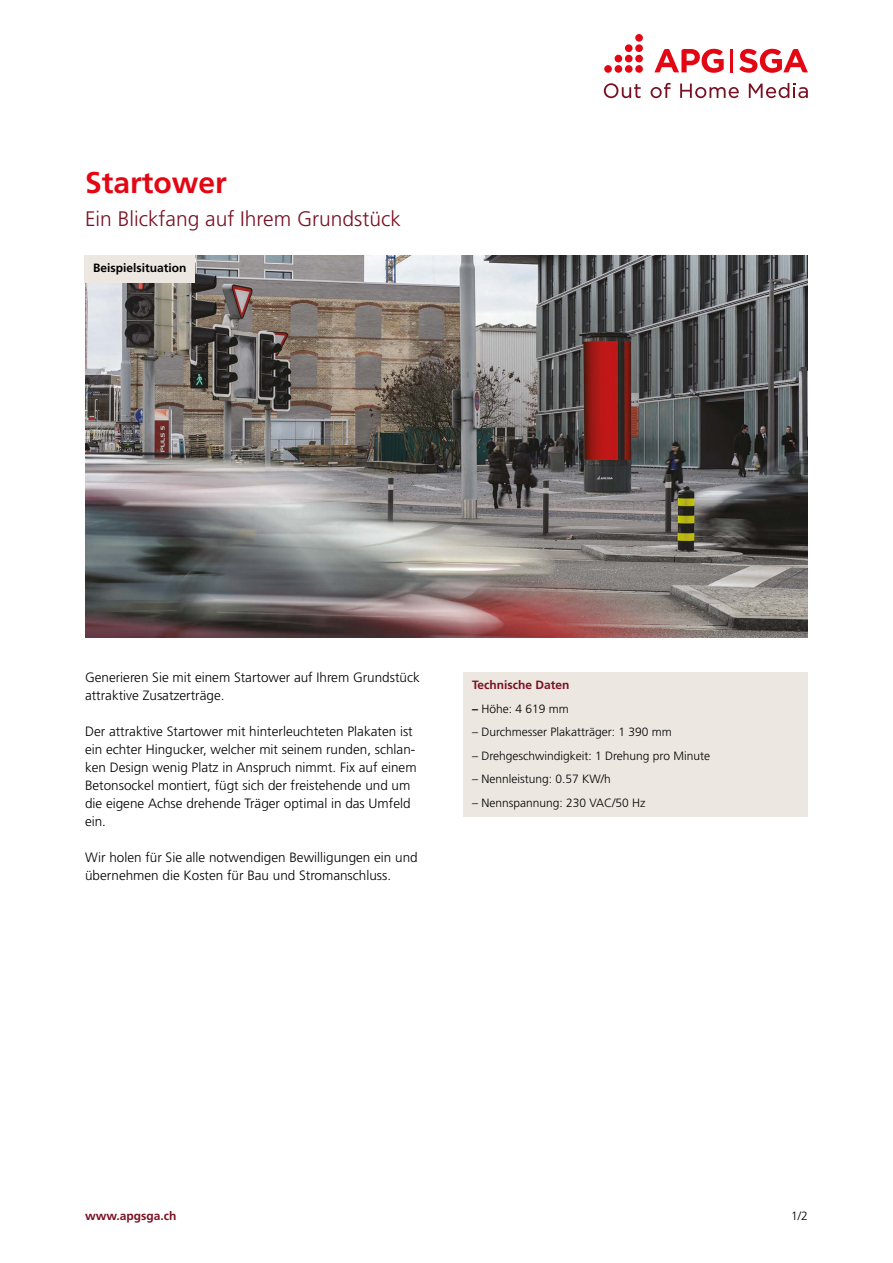
<style>
.page{position:relative;width:893px;height:1263px;background:#fff}
.page>*{position:absolute;margin:0;border:0;box-sizing:border-box;transform-origin:0 0}
.t1{font:700 30px "Frutiger LT Std";color:#e30613}
.t2{font:300 21px "Frutiger LT Std";color:#7a1122}
.t3{font:300 13.5px/18px "Frutiger LT Std";color:#000}
.t4{font:300 12px "Frutiger LT Std";color:#000}
.t5{font:700 12px "Frutiger LT Std";color:#7a1122}
.t6{font:700 12px "Frutiger LT Std";color:#000}
.s1{font-weight:700}
</style>
<div class="page">
<svg style="left:604px;top:83px;width:37px;height:15px"></svg>
<svg style="left:650px;top:83px;width:21px;height:15px"></svg>
<svg style="left:680px;top:84px;width:59px;height:14px"></svg>
<svg style="left:749px;top:83px;width:59px;height:15px"></svg>
<hr style="left:731px;top:49px;width:2px;height:23px;background:#e30613">
<svg style="left:654px;top:49px;width:70px;height:24px"></svg>
<svg style="left:739px;top:49px;width:69px;height:24px"></svg>
<div style="left:604px;top:65px;width:8px;height:8px;background:#e30613;border-radius:50%"></div>
<div style="left:615px;top:65px;width:7px;height:8px;background:#e30613;border-radius:50%"></div>
<div style="left:615px;top:55px;width:7px;height:7px;background:#e30613;border-radius:50%"></div>
<div style="left:625px;top:65px;width:8px;height:8px;background:#e30613;border-radius:50%"></div>
<div style="left:625px;top:55px;width:8px;height:7px;background:#e30613;border-radius:50%"></div>
<div style="left:625px;top:44px;width:8px;height:8px;background:#e30613;border-radius:50%"></div>
<div style="left:635px;top:65px;width:8px;height:8px;background:#e30613;border-radius:50%"></div>
<div style="left:635px;top:55px;width:8px;height:7px;background:#e30613;border-radius:50%"></div>
<div style="left:635px;top:44px;width:8px;height:8px;background:#e30613;border-radius:50%"></div>
<div style="left:635px;top:34px;width:8px;height:8px;background:#e30613;border-radius:50%"></div>
<img style="left:85px;top:255px;width:723px;height:383px">
<div style="left:463px;top:672px;width:345px;height:144px;background:#ece7e0"></div>
<div style="left:85px;top:255px;width:110px;height:27px;background:#ece7e0"></div>
<h1 class="t1" style="left:85px;top:165px;width:143px">Startower</h1>
<h2 class="t2" style="left:85px;top:206px;width:317px">Ein Blickfang auf Ihrem Grundstück</h2>
<p class="t6" style="left:93px;top:261px;width:95px">Beispielsituation</p>
<p class="t3" style="left:85px;top:668px;width:336px">Generieren Sie mit einem Startower auf Ihrem Grundstück attraktive Zusatzerträge.</p>
<p class="t3" style="left:85px;top:722px;width:333px">Der attraktive Startower mit hinterleuchteten Plakaten ist ein echter Hingucker, welcher mit seinem runden, schlan&shy;ken Design wenig Platz in Anspruch nimmt. Fix auf einem Betonsockel montiert, fügt sich der freistehende und um die eigene Achse drehende Träger optimal in das Umfeld ein.</p>
<p class="t3" style="left:85px;top:848px;width:334px">Wir holen für Sie alle notwendigen Bewilligungen ein und übernehmen die Kosten für Bau und Stromanschluss.</p>
<p class="t5" style="left:472px;top:678px;width:99px">Technische Daten</p>
<p class="t4" style="left:472px;top:702px;width:98px"><span class="s1">–</span> Höhe: 4 619 mm</p>
<p class="t4" style="left:472px;top:725px;width:201px">– Durchmesser Plakatträger: 1 390 mm</p>
<p class="t4" style="left:472px;top:749px;width:240px">– Drehgeschwindigkeit: 1 Drehung pro Minute</p>
<p class="t4" style="left:472px;top:772px;width:140px">– Nennleistung: 0.57 KW/h</p>
<p class="t4" style="left:472px;top:796px;width:175px">– Nennspannung: 230 VAC/50 Hz</p>
<p class="t5" style="left:85px;top:1209px;width:93px">www.apgsga.ch</p>
<p class="t4" style="left:791px;top:1209px;width:18px">1/2</p>
</div>
